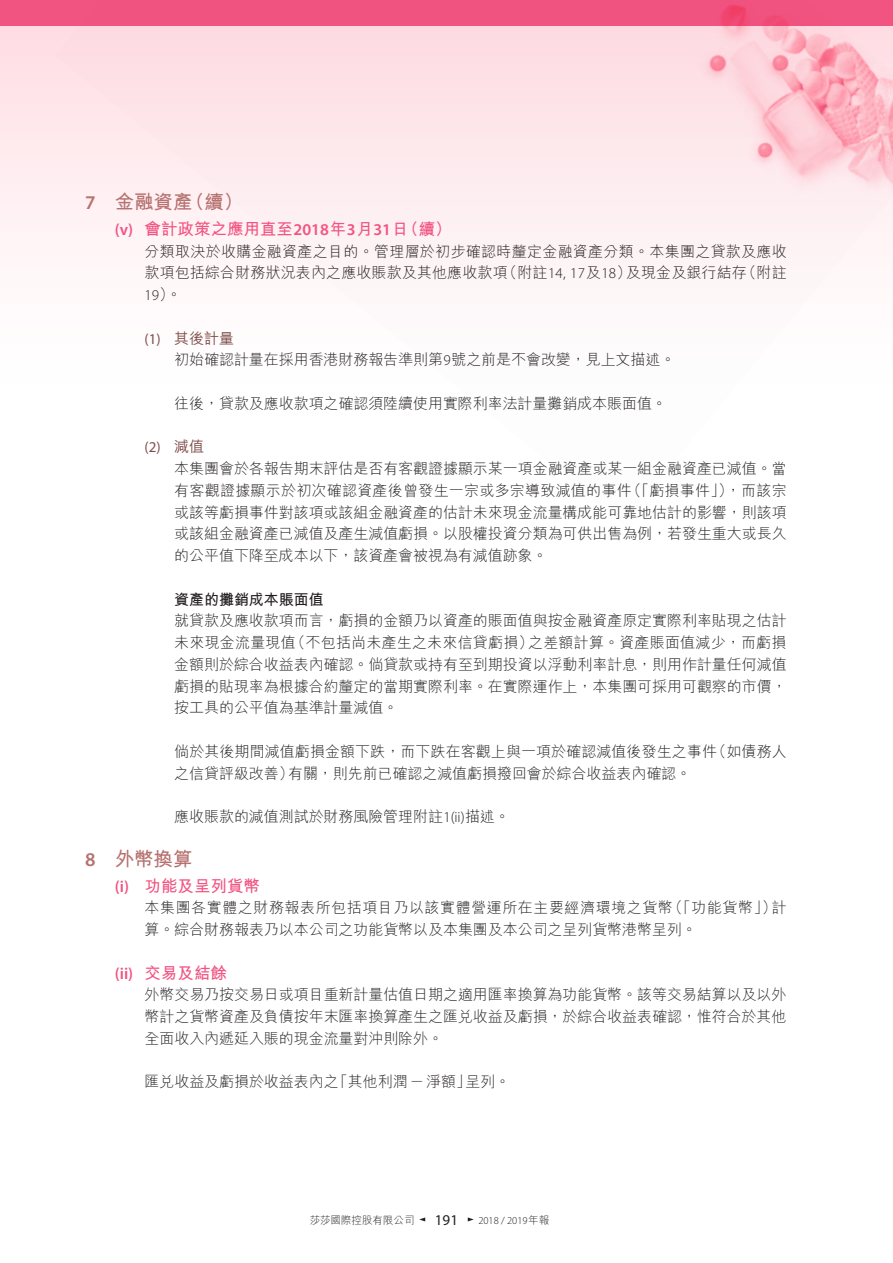
<style>
.page{position:relative;width:893px;height:1263px;background:#fff}
.page>*{position:absolute;margin:0;border:0;box-sizing:border-box;transform-origin:0 0}
.t1{font:700 19.5px "M Hei HK";letter-spacing:-.005em;color:#b67270}
.t2{font:700 16.5px "M Hei HK";color:#f25482}
.t3{font:300 15px/21.8px "M Hei HK";letter-spacing:-.005em;color:#231f20;text-align:justify}
.t4{font:300 15px/21.8px "M Hei HK";letter-spacing:.02em;color:#231f20}
.t5{font:300 15px/21.8px "M Hei HK";letter-spacing:.035em;color:#231f20}
.t6{font:700 15px "M Hei HK";letter-spacing:-.005em;color:#231f20}
.t7{font:15px "Myriad Pro";color:#7f4d4b}
.t8{font:300 15px "Myriad Pro";color:#231f20}
.t9{font:15px "Myriad Pro";color:#231f20}
.t10{font:300 10.5px "Myriad Pro";color:#231f20}
.t11{font:300 10.5px "M Hei HK";color:#231f20}
.s1{font-family:"Myriad Pro";font-weight:600}
.s2{font-family:"Myriad Pro"}
.s3{font-family:"M Hei HK"}
.s4{font-family:"Myriad Pro";font-weight:400;color:#7f4d4b}
.s5{font-weight:500;color:#7f4d4b}
.s6{font-family:"M Hei HK";font-weight:500}
</style>
<div class="page">
<div style="left:0;top:0;width:893px;height:429px;background:linear-gradient(to bottom,#ffdce3,#fff)"></div>
<div style="left:0;top:0;width:893px;height:26px;background:#f25482"></div>
<img style="left:55px;top:5px;width:838px;height:424px">
<svg style="left:419px;top:1217px;width:6px;height:4px"></svg>
<svg style="left:468px;top:1217px;width:6px;height:4px"></svg>
<h1 class="t1" style="left:85px;top:187px;width:160px"><span class="s1">7</span> 金融資產（續）</h1>
<p class="t2" style="left:115px;top:217px;width:338px"><span class="s1">(v)</span> 會計政策之應用直至<span class="s1">2018</span>年<span class="s1">3</span>月<span class="s1">31</span>日（續）</p>
<p class="t4" style="left:145px;top:240px;width:644px">分類取決於收購金融資產之目的。管理層於初步確認時釐定金融資產分類。本集團之貸款及應收款項包括綜合財務狀況表內之應收賬款及其他應收款項（附註<span class="s2">14, 17</span>及<span class="s2">18</span>）及現金及銀行結存（附註</p>
<p class="t8" style="left:145px;top:287px;width:38px">19<span class="s3">）。</span></p>
<p class="t3" style="left:174px;top:327px;width:503px;text-indent:-30px"><span class="s4">(1)</span> <span class="s5">其後計量<br></span>初始確認計量在採用香港財務報告準則第<span class="s2">9</span>號之前是不會改變，見上文描述。</p>
<p class="t3" style="left:174px;top:392px;width:494px">往後，貸款及應收款項之確認須陸續使用實際利率法計量攤銷成本賬面值。</p>
<p class="t7" style="left:145px;top:438px;width:61px">(2) <span class="s6">減值</span></p>
<p class="t3" style="left:174px;top:457px;width:614px">本集團會於各報告期末評估是否有客觀證據顯示某一項金融資產或某一組金融資產已減值。當有客觀證據顯示於初次確認資產後曾發生一宗或多宗導致減值的事件（「虧損事件」），而該宗或該等虧損事件對該項或該組金融資產的估計未來現金流量構成能可靠地估計的影響，則該項或該組金融資產已減值及產生減值虧損。以股權投資分類為可供出售為例，若發生重大或長久的公平值下降至成本以下，該資產會被視為有減值跡象。</p>
<p class="t6" style="left:174px;top:588px;width:151px">資產的攤銷成本賬面值</p>
<p class="t3" style="left:174px;top:609px;width:614px">就貸款及應收款項而言，虧損的金額乃以資產的賬面值與按金融資產原定實際利率貼現之估計未來現金流量現值（不包括尚未產生之未來信貸虧損）之差額計算。資產賬面值減少，而虧損金額則於綜合收益表內確認。倘貸款或持有至到期投資以浮動利率計息，則用作計量任何減值虧損的貼現率為根據合約釐定的當期實際利率。在實際運作上，本集團可採用可觀察的市價，按工具的公平值為基準計量減值。</p>
<p class="t3" style="left:174px;top:740px;width:614px">倘於其後期間減值虧損金額下跌，而下跌在客觀上與一項於確認減值後發生之事件（如債務人之信貸評級改善）有關，則先前已確認之減值虧損撥回會於綜合收益表內確認。</p>
<p class="t3" style="left:174px;top:805px;width:337px">應收賬款的減值測試於財務風險管理附註<span class="s2">1(ii)</span>描述。</p>
<h1 class="t1" style="left:85px;top:844px;width:109px"><span class="s1">8</span> 外幣換算</h1>
<p class="t2" style="left:115px;top:873px;width:147px"><span class="s1">(i)</span> 功能及呈列貨幣</p>
<p class="t5" style="left:145px;top:896px;width:644px">本集團各實體之財務報表所包括項目乃以該實體營運所在主要經濟環境之貨幣（「功能貨幣」）計算。綜合財務報表乃以本公司之功能貨幣以及本集團及本公司之呈列貨幣港幣呈列。</p>
<p class="t2" style="left:115px;top:960px;width:114px"><span class="s1">(ii)</span> 交易及結餘</p>
<p class="t3" style="left:145px;top:983px;width:643px">外幣交易乃按交易日或項目重新計量估值日期之適用匯率換算為功能貨幣。該等交易結算以及以外幣計之貨幣資產及負債按年末匯率換算產生之匯兌收益及虧損，於綜合收益表確認，惟符合於其他全面收入內遞延入賬的現金流量對沖則除外。</p>
<p class="t3" style="left:145px;top:1070px;width:367px">匯兌收益及虧損於收益表內之「其他利潤－淨額」呈列。</p>
<p class="t11" style="left:310px;top:1212px;width:106px">莎莎國際控股有限公司</p>
<p class="t9" style="left:435px;top:1211px;width:25px">191</p>
<p class="t10" style="left:478px;top:1214px;width:72px">2018 / 2019<span class="s3">年報</span></p>
</div>
